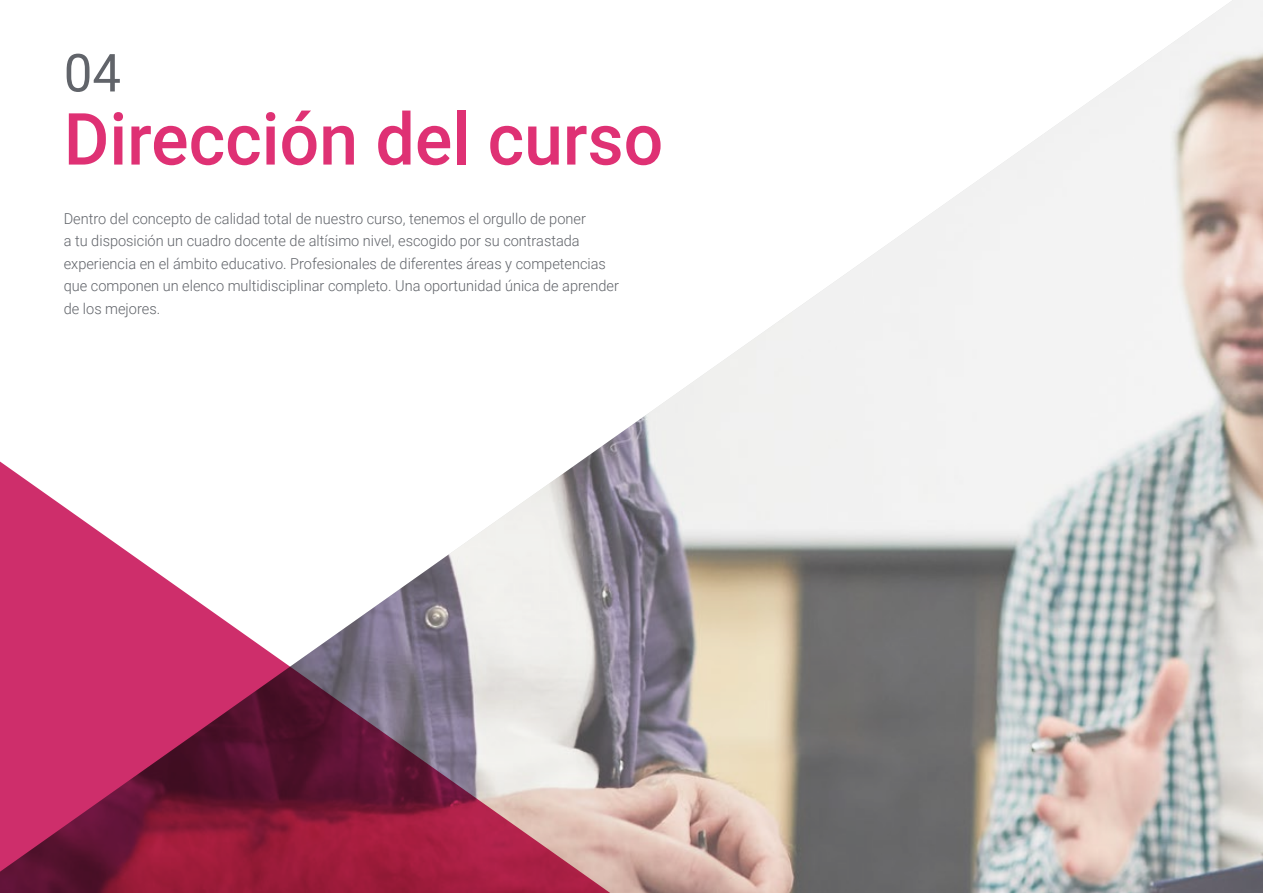
<style>
.page{position:relative;width:1263px;height:893px;background:#fff}
.page>*{position:absolute;margin:0;border:0;box-sizing:border-box;transform-origin:0 0}
.t1{font:500 72px "Roboto";color:#df3174}
.t2{font:52.5px "Roboto";color:#61646a}
.t3{font:300 15px/22.5px "Roboto";color:#61646a}
</style>
<div class="page">
<img style="left:602px;top:0;width:661px;height:893px">
<svg style="left:0;top:446px;width:640px;height:447px"></svg>
<h2 class="t2" style="left:64px;top:36px;width:59px">04</h2>
<h1 class="t1" style="left:64px;top:89px;width:601px">Dirección del curso</h1>
<p class="t3" style="left:64px;top:207px;width:557px">Dentro del concepto de calidad total de nuestro curso, tenemos el orgullo de poner<br>a tu disposición un cuadro docente de altísimo nivel, escogido por su contrastada experiencia en el ámbito educativo. Profesionales de diferentes áreas y competencias que componen un elenco multidisciplinar completo. Una oportunidad única de aprender de los mejores.</p>
</div>
